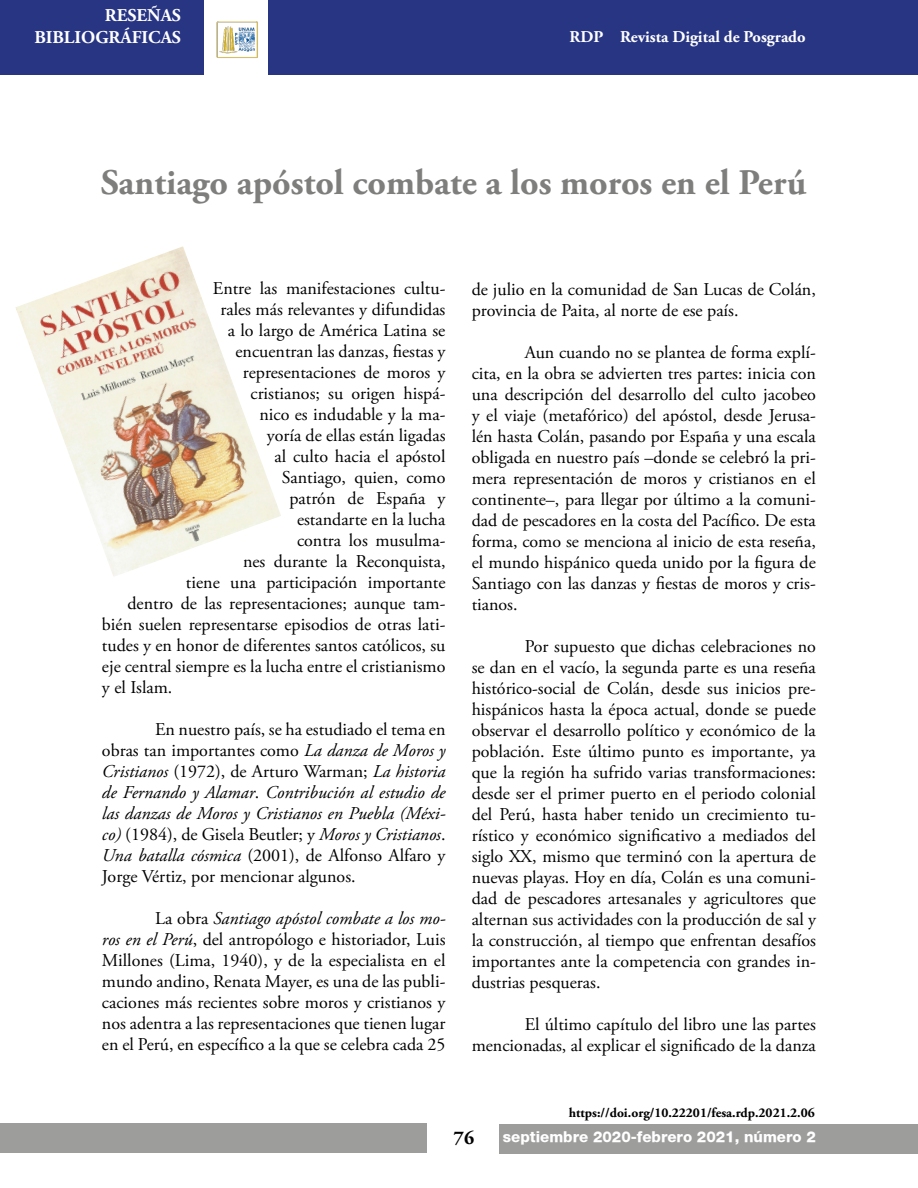
<style>
.page{position:relative;width:918px;height:1188px;background:#fff}
.page>*{position:absolute;margin:0;border:0;box-sizing:border-box;transform-origin:0 0}
.t1{font:700 36px "Adobe Garamond Pro";color:#7e7e7d}
.t2{font:700 19.5px "Adobe Garamond Pro";color:#000}
.t3{font:18px/21px "Adobe Garamond Pro";color:#000;text-align:justify}
.t4{font:700 18px/21.6px "Adobe Garamond Pro";color:#fff;text-align:right}
.t5{font:700 16.5px "Adobe Garamond Pro";color:#fff}
.t6{font:800 15px "Helvetica Neue";color:#fff}
.t7{font:700 13.5px "Adobe Garamond Pro";color:#000}
.s1{font-style:italic}
</style>
<div class="page">
<div style="left:0;top:0;width:204px;height:74px;background:#283583"></div>
<div style="left:268px;top:0;width:650px;height:74px;background:#283583"></div>
<img style="left:216px;top:21px;width:42px;height:37px">
<div style="left:500px;top:1124px;width:418px;height:30px;background:#9d9d9c"></div>
<div style="left:0;top:1123px;width:427px;height:30px;background:#9d9d9c"></div>
<img style="left:15px;top:246px;width:266px;height:330px">
<p class="t4" style="left:34px;top:5px;width:148px">RESEÑAS<br>BIBLIOGRÁFICAS</p>
<p class="t5" style="left:570px;top:27px;width:238px">RDP Revista Digital de Posgrado</p>
<h1 class="t1" style="left:101px;top:162px;width:707px">Santiago apóstol combate a los moros en el Perú</h1>
<p class="t3" style="left:213px;top:278px;width:234px">Entre las manifestaciones cultu-</p>
<p class="t3" style="left:220px;top:299px;width:226px">rales más relevantes y difundidas</p>
<p class="t3" style="left:228px;top:320px;width:219px">a lo largo de América Latina se</p>
<p class="t3" style="left:235px;top:341px;width:212px">encuentran las danzas, fiestas y</p>
<p class="t3" style="left:243px;top:362px;width:204px">representaciones de moros y</p>
<p class="t3" style="left:250px;top:383px;width:197px">cristianos; su origen hispá-</p>
<p class="t3" style="left:259px;top:404px;width:187px">nico es indudable y la ma-</p>
<p class="t3" style="left:267px;top:425px;width:180px">yoría de ellas están ligadas</p>
<p class="t3" style="left:274px;top:446px;width:173px">al culto hacia el apóstol</p>
<p class="t3" style="left:282px;top:467px;width:165px">Santiago, quien, como</p>
<p class="t3" style="left:289px;top:488px;width:158px">patrón de España y</p>
<p class="t3" style="left:297px;top:509px;width:150px">estandarte en la lucha</p>
<p class="t3" style="left:297px;top:530px;width:150px">contra los musulma-</p>
<p class="t3" style="left:243px;top:551px;width:204px">nes durante la Reconquista,</p>
<p class="t3" style="left:186px;top:572px;width:261px">tiene una participación importante</p>
<p class="t3" style="left:127px;top:593px;width:320px">dentro de las representaciones; aunque tam-</p>
<p class="t3" style="left:102px;top:614px;width:345px">bién suelen representarse episodios de otras lati-</p>
<p class="t3" style="left:102px;top:635px;width:345px">tudes y en honor de diferentes santos católicos, su</p>
<p class="t3" style="left:102px;top:657px;width:345px">eje central siempre es la lucha entre el cristianismo</p>
<p class="t3" style="left:102px;top:678px;width:72px">y el Islam.</p>
<p class="t3" style="left:102px;top:720px;width:345px;text-indent:53px">En nuestro país, se ha estudiado el tema en obras tan importantes como <span class="s1">La danza de Moros y Cristianos</span> (1972), de Arturo Warman; <span class="s1">La historia de Fernando y Alamar</span>. <span class="s1">Contribución al estudio de las danzas de Moros y Cristianos en Puebla (Méxi&shy;co)</span> (1984), de Gisela Beutler; y <span class="s1">Moros y Cristianos</span>.<br><span class="s1">Una batalla cósmica</span> (2001), de Alfonso Alfaro y Jorge Vértiz, por mencionar algunos.</p>
<p class="t3" style="left:102px;top:909px;width:345px;text-indent:53px">La obra <span class="s1">Santiago apóstol combate a los mo&shy;ros en el Perú</span>, del antropólogo e historiador, Luis Millones (Lima, 1940), y de la especialista en el mundo andino, Renata Mayer, es una de las publi&shy;caciones más recientes sobre moros y cristianos y nos adentra a las representaciones que tienen lugar en el Perú, en específico a la que se celebra cada 25</p>
<p class="t3" style="left:472px;top:280px;width:346px">de julio en la comunidad de San Lucas de Colán, provincia de Paita, al norte de ese país.</p>
<p class="t3" style="left:472px;top:343px;width:346px;text-indent:53px">Aun cuando no se plantea de forma explí&shy;cita, en la obra se advierten tres partes: inicia con una descripción del desarrollo del culto jacobeo y el viaje (metafórico) del apóstol, desde Jerusa&shy;lén hasta Colán, pasando por España y una escala obligada en nuestro país –donde se celebró la pri&shy;mera representación de moros y cristianos en el continente–, para llegar por último a la comuni&shy;dad de pescadores en la costa del Pacífico. De esta forma, como se menciona al inicio de esta reseña, el mundo hispánico queda unido por la figura de Santiago con las danzas y fiestas de moros y cris&shy;tianos.</p>
<p class="t3" style="left:472px;top:637px;width:346px;text-indent:53px">Por supuesto que dichas celebraciones no se dan en el vacío, la segunda parte es una reseña histórico-social de Colán, desde sus inicios pre&shy;hispánicos hasta la época actual, donde se puede observar el desarrollo político y económico de la población. Este último punto es importante, ya que la región ha sufrido varias transformaciones: desde ser el primer puerto en el periodo colonial del Perú, hasta haber tenido un crecimiento tu&shy;rístico y económico significativo a mediados del siglo XX, mismo que terminó con la apertura de nuevas playas. Hoy en día, Colán es una comuni&shy;dad de pescadores artesanales y agricultores que alternan sus actividades con la producción de sal y la construcción, al tiempo que enfrentan desafíos importantes ante la competencia con grandes in&shy;dustrias pesqueras.</p>
<p class="t3" style="left:472px;top:1015px;width:346px;text-align:right">El último capítulo del libro une las partes mencionadas, al explicar el significado de la danza</p>
<p class="t2" style="left:454px;top:1126px;width:22px">76</p>
<p class="t7" style="left:569px;top:1104px;width:247px">https://doi.org/10.22201/fesa.rdp.2021.2.06</p>
<p class="t6" style="left:503px;top:1128px;width:314px">septiembre 2020-febrero 2021, número 2</p>
</div>
